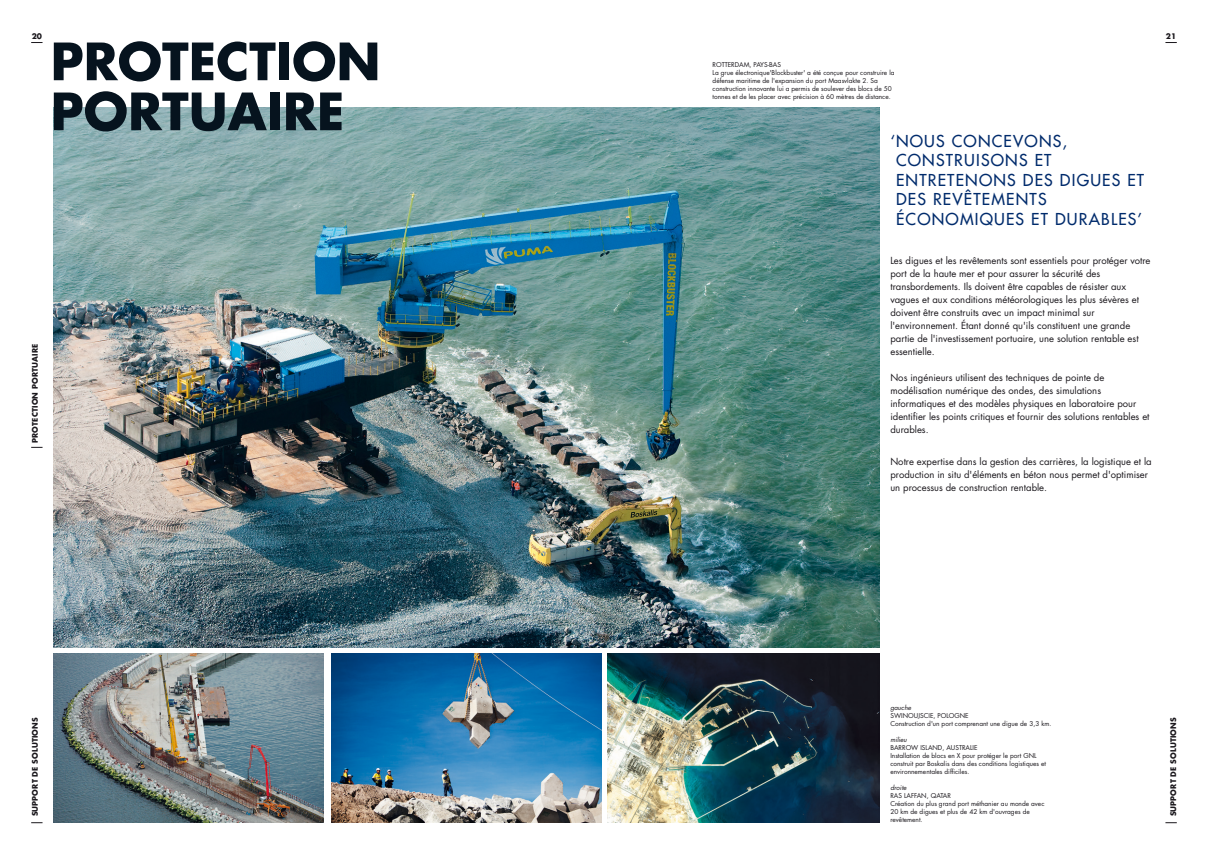
<style>
.page{position:relative;width:1208px;height:859px;background:#fff}
.page>*{position:absolute;margin:0;border:0;box-sizing:border-box;transform-origin:0 0}
.t1{font:700 50px/50px "Futura Std";color:#06131e}
.t2{font:500 16px/19.5px "Futura Std";letter-spacing:.075em;color:#002b6c}
.t3{font:9.5px/13px "Futura Std";color:#1a171c}
.t4{font:700 7.5px "Futura Std";letter-spacing:.02em;color:#1a171c}
.t5{font:6.5px/8px "Futura Std";color:#1a171c}
.t6{font:italic 6.5px "Futura Std";color:#1a171c}
</style>
<div class="page">
<svg style="left:31px;top:822px;width:12px;height:1px"></svg>
<svg style="left:31px;top:42px;width:12px;height:1px"></svg>
<svg style="left:31px;top:447px;width:12px;height:1px"></svg>
<img style="left:54px;top:108px;width:825px;height:539px">
<img style="left:607px;top:654px;width:272px;height:169px">
<img style="left:54px;top:654px;width:269px;height:169px">
<img style="left:332px;top:654px;width:269px;height:169px">
<p class="t4" style="left:32px;top:31px;width:12px">20</p>
<p class="t4" style="left:1166px;top:31px;width:12px">21</p>
<h1 class="t1" style="left:51px;top:36px;width:331px">PROTECTION<br>PORTUAIRE</h1>
<p class="t5" style="left:712px;top:60px;width:183px">ROTTERDAM, PAYS-BAS<br>La grue électronique'Blockbuster' a été conçue pour construire la défense maritime de l'expansion du port Maasvlakte 2. Sa construction innovante lui a permis de soulever des blocs de 50 tonnes et de les placer avec précision à 60 mètres de distance.</p>
<p class="t4" style="left:30px;top:443px;width:100px;rotate:-90deg">Protection Portuaire</p>
<p class="t4" style="left:30px;top:816px;width:101px;rotate:-90deg">SUPPORT DE SOLUTIONS</p>
<h2 class="t2" style="left:896px;top:131px;width:250px;text-indent:-6px">‘NOUS CONCEVONS,<br>CONSTRUISONS ET<br>ENTRETENONS DES DIGUES ET<br>DES REVÊTEMENTS<br>ÉCONOMIQUES ET DURABLES’</h2>
<p class="t3" style="left:890px;top:254px;width:262px">Les digues et les revêtements sont essentiels pour protéger votre port de la haute mer et pour assurer la sécurité des transbordements. Ils doivent être capables de résister aux vagues et aux conditions météorologiques les plus sévères et doivent être construits avec un impact minimal sur l'environnement. Étant donné qu'ils constituent une grande partie de l'investissement portuaire, une solution rentable est essentielle.</p>
<p class="t3" style="left:890px;top:371px;width:261px">Nos ingénieurs utilisent des techniques de pointe de modélisation numérique des ondes, des simulations informatiques et des modèles physiques en laboratoire pour identifier les points critiques et fournir des solutions rentables et durables.</p>
<p class="t3" style="left:890px;top:455px;width:263px">Notre expertise dans la gestion des carrières, la logistique et la production in situ d'éléments en béton nous permet d'optimiser un processus de construction rentable.</p>
<p class="t6" style="left:890px;top:704px;width:22px">gauche</p>
<p class="t5" style="left:890px;top:712px;width:162px">SWINOUJSCIE, POLOGNE<br>Construction d'un port comprenant une digue de 3,3 km.</p>
<p class="t6" style="left:890px;top:736px;width:18px">milieu</p>
<p class="t5" style="left:890px;top:744px;width:157px">BARROW ISLAND, AUSTRALIE<br>Installation de blocs en X pour protéger le port GNL construit par Boskalis dans des conditions logistiques et environnementales difficiles.</p>
<p class="t6" style="left:890px;top:784px;width:18px">droite</p>
<p class="t5" style="left:890px;top:792px;width:156px">RAS LAFFAN, QATAR<br>Création du plus grand port méthanier au monde avec<br>20 km de digues et plus de 42 km d'ouvrages de revêtement.</p>
<p class="t4" style="left:1168px;top:816px;width:101px;rotate:-90deg">SUPPORT DE SOLUTIONS</p>
</div>
